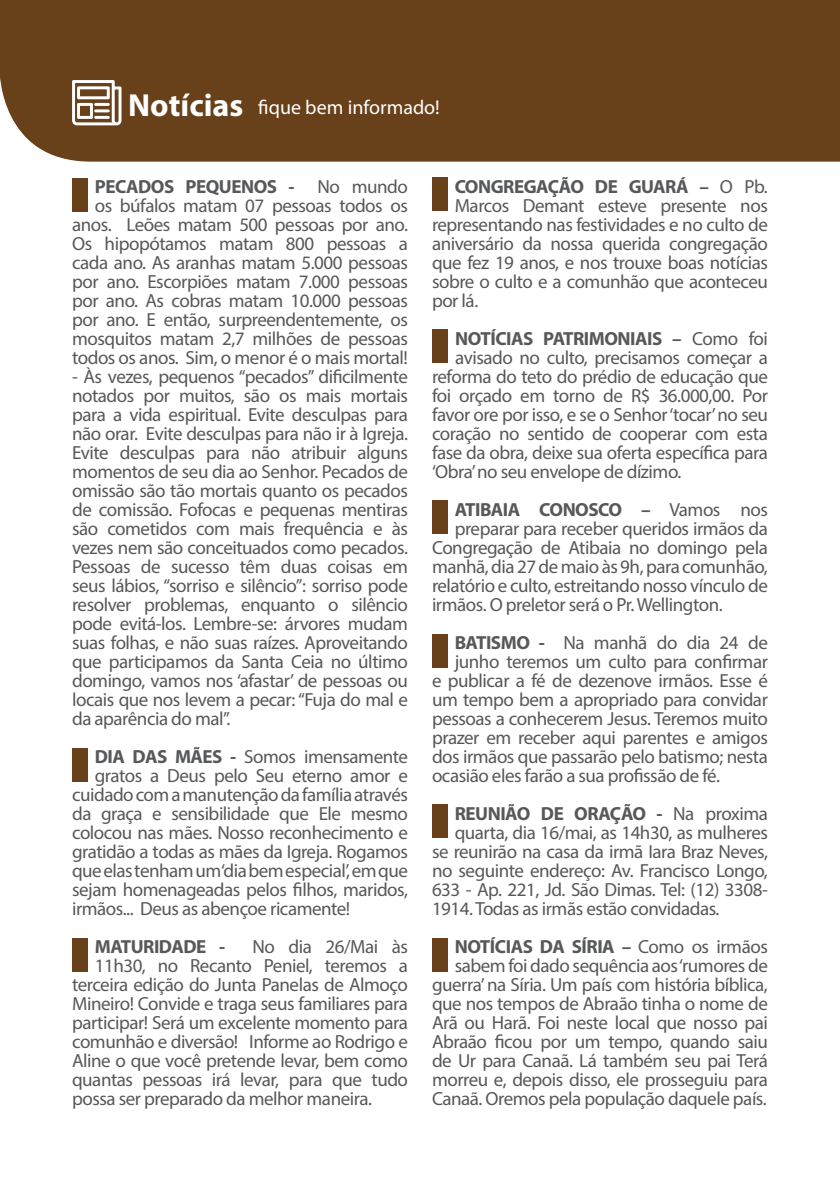
<style>
.page{position:relative;width:840px;height:1191px;background:#fff}
.page>*{position:absolute;margin:0;border:0;box-sizing:border-box;transform-origin:0 0}
.t1{font:700 32px "Myriad Pro";color:#fff}
.t2{font:20px "Myriad Pro";color:#fff}
.t3{font:19px/19px "Myriad Pro";letter-spacing:-.025em;color:#57585a;text-align:right}
.t4{font:700 19px "Myriad Pro";letter-spacing:-.025em;color:#57585a}
.s1{font-weight:700}
.s2{font-weight:400}
</style>
<div class="page">
<div style="left:0;top:0;width:839px;height:162px;background:#68401a"></div>
<svg style="left:72px;top:80px;width:49px;height:45px"></svg>
<hr style="left:94px;top:103px;width:16px;height:3px;background:#fff">
<hr style="left:94px;top:116px;width:16px;height:3px;background:#fff">
<hr style="left:94px;top:109px;width:16px;height:3px;background:#fff">
<div style="left:72px;top:178px;width:16px;height:34px;background:#68401a"></div>
<div style="left:432px;top:329px;width:16px;height:34px;background:#68401a"></div>
<div style="left:432px;top:178px;width:15px;height:33px;background:#68401a"></div>
<div style="left:432px;top:500px;width:15px;height:34px;background:#68401a"></div>
<div style="left:72px;top:748px;width:16px;height:33px;background:#68401a"></div>
<div style="left:72px;top:937px;width:16px;height:34px;background:#68401a"></div>
<div style="left:432px;top:634px;width:15px;height:34px;background:#68401a"></div>
<div style="left:432px;top:938px;width:15px;height:34px;background:#68401a"></div>
<div style="left:432px;top:804px;width:15px;height:34px;background:#68401a"></div>
<p class="t1" style="left:128px;top:84px;width:116px">Notícias</p>
<p class="t2" style="left:258px;top:95px;width:183px">fique bem informado!</p>
<p class="t3" style="left:72px;top:177px;width:337px"><span class="s1">PECADOS PEQUENOS -</span> No mundo<br>os búfalos matam 07 pessoas todos os anos. Leões matam 500 pessoas por ano.<br>Os hipopótamos matam 800 pessoas a cada ano. As aranhas matam 5.000 pessoas por ano. Escorpiões matam 7.000 pessoas por ano. As cobras matam 10.000 pessoas por ano. E então, surpreendentemente, os mosquitos matam 2,7 milhões de pessoas todos os anos. Sim, o menor é o mais mortal!</p>
<p class="t3" style="left:72px;top:367px;width:337px;text-align:justify">- Às vezes, pequenos “pecados” dificilmente notados por muitos, são os mais mortais para a vida espiritual. Evite desculpas para não orar. Evite desculpas para não ir à Igreja.<br>Evite desculpas para não atribuir alguns momentos de seu dia ao Senhor. Pecados de omissão são tão mortais quanto os pecados de comissão. Fofocas e pequenas mentiras são cometidos com mais frequência e às vezes nem são conceituados como pecados.<br>Pessoas de sucesso têm duas coisas em seus lábios, “sorriso e silêncio”: sorriso pode resolver problemas, enquanto o silêncio pode evitá-los. Lembre-se: árvores mudam suas folhas, e não suas raízes. Aproveitando que participamos da Santa Ceia no último domingo, vamos nos ‘afastar’ de pessoas ou locais que nos levem a pecar: “Fuja do mal e da aparência do mal”.</p>
<p class="t3" style="left:95px;top:747px;width:314px"><span class="s1">DIA DAS MÃES -</span> Somos imensamente</p>
<p class="t3" style="left:95px;top:766px;width:314px">gratos a Deus pelo Seu eterno amor e</p>
<p class="t3" style="left:72px;top:785px;width:337px">cuidado com a manutenção da família através</p>
<p class="t3" style="left:72px;top:804px;width:337px">da graça e sensibilidade que Ele mesmo</p>
<p class="t3" style="left:72px;top:823px;width:337px">colocou nas mães. Nosso reconhecimento e</p>
<p class="t3" style="left:72px;top:842px;width:337px">gratidão a todas as mães da Igreja. Rogamos</p>
<p class="t3" style="left:72px;top:861px;width:337px">que elas tenham um ‘dia bem especial’, em que</p>
<p class="t3" style="left:72px;top:880px;width:337px">sejam homenageadas pelos filhos, maridos,</p>
<p class="t3" style="left:72px;top:899px;width:279px">irmãos... Deus as abençoe ricamente!</p>
<p class="t4" style="left:95px;top:934px;width:132px">MATURIDADE -</p>
<p class="t3" style="left:252px;top:937px;width:157px">No dia 26/Mai às</p>
<p class="t3" style="left:95px;top:956px;width:314px">11h30, no Recanto Peniel, teremos a</p>
<p class="t3" style="left:72px;top:975px;width:337px">terceira edição do Junta Panelas de Almoço</p>
<p class="t3" style="left:72px;top:994px;width:337px">Mineiro! Convide e traga seus familiares para</p>
<p class="t3" style="left:72px;top:1013px;width:337px">participar! Será um excelente momento para</p>
<p class="t3" style="left:72px;top:1032px;width:337px">comunhão e diversão! Informe ao Rodrigo e</p>
<p class="t3" style="left:72px;top:1051px;width:337px">Aline o que você pretende levar, bem como</p>
<p class="t3" style="left:72px;top:1070px;width:337px">quantas pessoas irá levar, para que tudo</p>
<p class="t3" style="left:72px;top:1089px;width:301px">possa ser preparado da melhor maneira.</p>
<p class="t4" style="left:454px;top:174px;width:314px">CONGREGAÇÃO DE GUARÁ – <span class="s2">O Pb.</span></p>
<p class="t3" style="left:454px;top:196px;width:314px">Marcos Demant esteve presente nos</p>
<p class="t3" style="left:432px;top:215px;width:337px">representando nas festividades e no culto de</p>
<p class="t3" style="left:432px;top:234px;width:337px">aniversário da nossa querida congregação</p>
<p class="t3" style="left:432px;top:253px;width:337px">que fez 19 anos, e nos trouxe boas notícias</p>
<p class="t3" style="left:432px;top:272px;width:337px">sobre o culto e a comunhão que aconteceu</p>
<p class="t3" style="left:432px;top:291px;width:48px">por lá.</p>
<p class="t4" style="left:455px;top:326px;width:314px">NOTÍCIAS PATRIMONIAIS – <span class="s2">Como foi</span></p>
<p class="t3" style="left:455px;top:348px;width:314px">avisado no culto, precisamos começar a</p>
<p class="t3" style="left:432px;top:367px;width:337px">reforma do teto do prédio de educação que</p>
<p class="t3" style="left:432px;top:386px;width:337px">foi orçado em torno de R$ 36.000,00. Por</p>
<p class="t3" style="left:432px;top:405px;width:337px">favor ore por isso, e se o Senhor ‘tocar’ no seu</p>
<p class="t3" style="left:432px;top:424px;width:337px">coração no sentido de cooperar com esta</p>
<p class="t3" style="left:432px;top:443px;width:337px">fase da obra, deixe sua oferta específica para</p>
<p class="t3" style="left:432px;top:462px;width:251px">‘Obra’ no seu envelope de dízimo.</p>
<p class="t4" style="left:454px;top:497px;width:314px">ATIBAIA CONOSCO – <span class="s2">Vamos nos</span></p>
<p class="t3" style="left:454px;top:519px;width:314px">preparar para receber queridos irmãos da</p>
<p class="t3" style="left:432px;top:538px;width:337px">Congregação de Atibaia no domingo pela</p>
<p class="t3" style="left:432px;top:557px;width:337px">manhã, dia 27 de maio às 9h, para comunhão,</p>
<p class="t3" style="left:432px;top:576px;width:337px">relatório e culto, estreitando nosso vínculo de</p>
<p class="t3" style="left:432px;top:595px;width:292px">irmãos. O preletor será o Pr. Wellington.</p>
<p class="t3" style="left:454px;top:633px;width:314px"><span class="s1">BATISMO -</span> Na manhã do dia 24 de</p>
<p class="t3" style="left:454px;top:652px;width:314px">junho teremos um culto para confirmar</p>
<p class="t3" style="left:432px;top:671px;width:337px">e publicar a fé de dezenove irmãos. Esse é</p>
<p class="t3" style="left:432px;top:690px;width:337px">um tempo bem a apropriado para convidar</p>
<p class="t3" style="left:432px;top:709px;width:337px">pessoas a conhecerem Jesus. Teremos muito</p>
<p class="t3" style="left:432px;top:728px;width:337px">prazer em receber aqui parentes e amigos</p>
<p class="t3" style="left:432px;top:747px;width:337px">dos irmãos que passarão pelo batismo; nesta</p>
<p class="t3" style="left:432px;top:766px;width:289px">ocasião eles farão a sua profissão de fé.</p>
<p class="t4" style="left:454px;top:801px;width:314px">REUNIÃO DE ORAÇÃO - <span class="s2">Na proxima</span></p>
<p class="t3" style="left:454px;top:823px;width:314px">quarta, dia 16/mai, as 14h30, as mulheres</p>
<p class="t3" style="left:432px;top:842px;width:337px">se reunirão na casa da irmã Iara Braz Neves,</p>
<p class="t3" style="left:432px;top:861px;width:337px">no seguinte endereço: Av. Francisco Longo,</p>
<p class="t3" style="left:432px;top:880px;width:337px">633 - Ap. 221, Jd. São Dimas. Tel: (12) 3308-</p>
<p class="t3" style="left:432px;top:899px;width:289px">1914. Todas as irmãs estão convidadas.</p>
<p class="t3" style="left:432px;top:937px;width:337px"><span class="s1">NOTÍCIAS DA SÍRIA –</span> Como os irmãos sabem foi dado sequência aos ‘rumores de guerra’ na Síria. Um país com história bíblica, que nos tempos de Abraão tinha o nome de Arã ou Harã. Foi neste local que nosso pai Abraão ficou por um tempo, quando saiu de Ur para Canaã. Lá também seu pai Terá morreu e, depois disso, ele prosseguiu para Canaã. Oremos pela população daquele país.</p>
</div>
